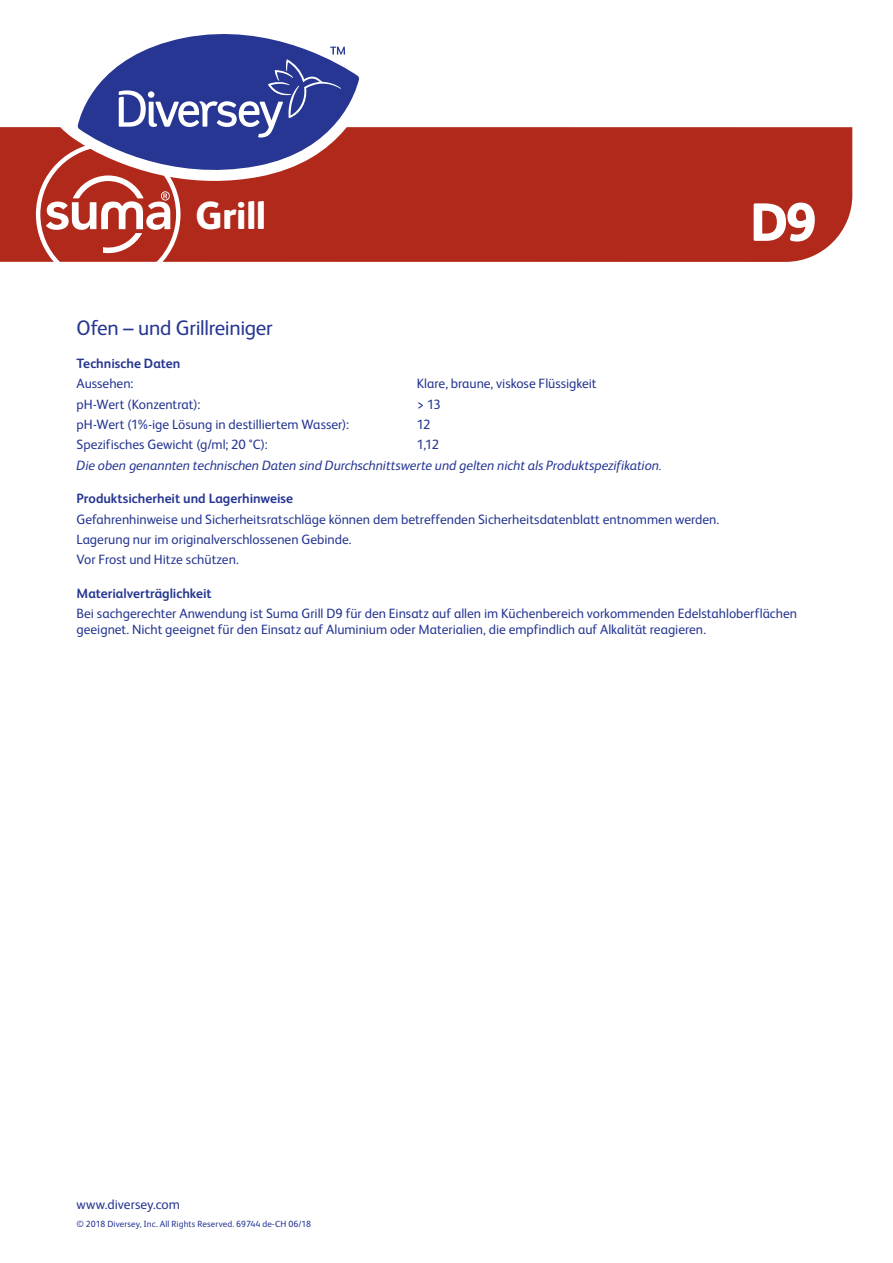
<style>
.page{position:relative;width:893px;height:1263px;background:#fff}
.page>*{position:absolute;margin:0;border:0;box-sizing:border-box;transform-origin:0 0}
.t1{font:800 54px "FS Albert Pro";color:#fff}
.t2{font:800 39px "FS Albert Pro";letter-spacing:-.02em;color:#fff}
.Product_Description{font:21px "FS Albert Pro";letter-spacing:-.015em;color:#263692}
.Maintext{font:13.5px/16.2px "FS Albert Pro";color:#263692}
.Maintext_italic{font:italic 13.5px "FS Albert Pro";letter-spacing:-.005em;color:#263692}
.Subheads{font:700 13.5px "FS Albert Pro";letter-spacing:-.005em;color:#263692}
.t3{font:9px "FS Albert Pro";letter-spacing:.01em;color:#263692}
</style>
<div class="page">
<div style="left:0;top:127px;width:852px;height:135px;background:#b1291a"></div>
<svg style="left:359px;top:78px;width:15px;height:103px;fill:#b1291a"></svg>
<svg style="left:153px;top:34px;width:206px;height:148px"></svg>
<svg style="left:36px;top:47px;width:309px;height:215px"></svg>
<p class="t2" style="left:196px;top:185px;width:72px">Grill</p>
<p class="t1" style="left:750px;top:180px;width:68px">D9</p>
<p class="Product_Description" style="left:77px;top:313px;width:198px">Ofen – und Grillreiniger</p>
<p class="Subheads" style="left:77px;top:353px;width:105px">Technische Daten</p>
<p class="Maintext" style="left:77px;top:374px;width:58px">Aussehen:</p>
<p class="Maintext" style="left:417px;top:374px;width:181px">Klare, braune, viskose Flüssigkeit</p>
<p class="Maintext" style="left:77px;top:395px;width:125px">pH-Wert (Konzentrat):</p>
<p class="Maintext" style="left:417px;top:395px;width:26px">&gt; 13</p>
<p class="Maintext" style="left:77px;top:415px;width:274px">pH-Wert (1%-ige Lösung in destilliertem Wasser):</p>
<p class="Maintext" style="left:417px;top:415px;width:15px">12</p>
<p class="Maintext" style="left:77px;top:436px;width:193px">Spezifisches Gewicht (g/ml; 20 °C):</p>
<p class="Maintext" style="left:417px;top:436px;width:24px">1,12</p>
<p class="Maintext_italic" style="left:77px;top:456px;width:587px">Die oben genannten technischen Daten sind Durchschnittswerte und gelten nicht als Produktspezifikation.</p>
<p class="Subheads" style="left:77px;top:489px;width:218px">Produktsicherheit und Lagerhinweise</p>
<p class="Maintext" style="left:77px;top:510px;width:644px">Gefahrenhinweise und Sicherheitsratschläge können dem betreffenden Sicherheitsdatenblatt entnommen werden.</p>
<p class="Maintext" style="left:77px;top:530px;width:276px">Lagerung nur im originalverschlossenen Gebinde.</p>
<p class="Maintext" style="left:77px;top:551px;width:164px">Vor Frost und Hitze schützen.</p>
<p class="Subheads" style="left:77px;top:583px;width:137px">Materialverträglichkeit</p>
<p class="Maintext" style="left:77px;top:604px;width:722px">Bei sachgerechter Anwendung ist Suma Grill D9 für den Einsatz auf allen im Küchenbereich vorkommenden Edelstahloberflächen geeignet. Nicht geeignet für den Einsatz auf Aluminium oder Materialien, die empfindlich auf Alkalität reagieren.</p>
<p class="Maintext" style="left:77px;top:1195px;width:105px">www.diversey.com</p>
<p class="t3" style="left:77px;top:1217px;width:236px">© 2018 Diversey, Inc. All Rights Reserved. 69744 de-CH 06/18</p>
</div>
